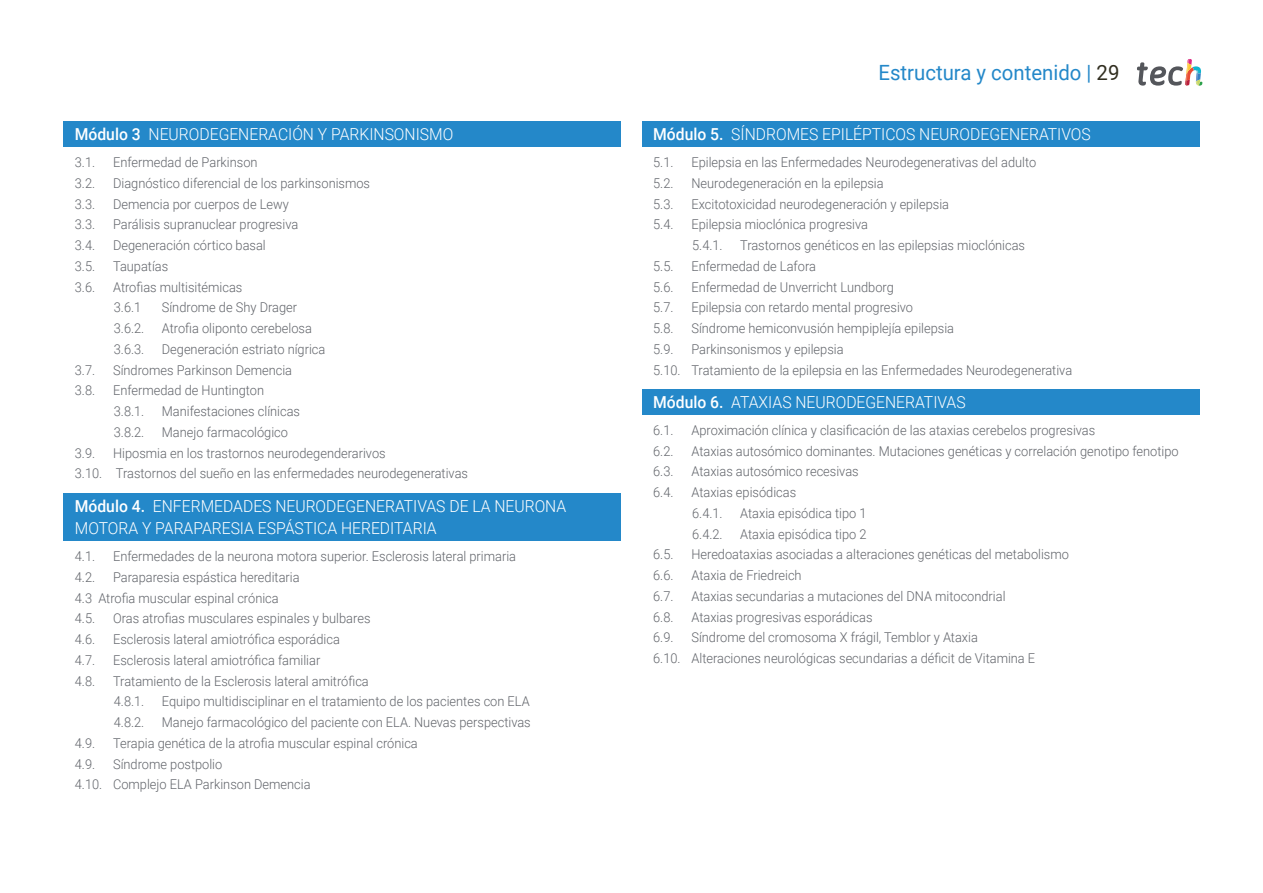
<style>
.page{position:relative;width:1263px;height:893px;background:#fff}
.page>*{position:absolute;margin:0;border:0;box-sizing:border-box;transform-origin:0 0}
.t1{font:21px "Roboto";color:#2488c9}
.t2{font:300 16.5px/22.5px "Roboto";color:#fff;scale:.95 1}
.t3{font:300 13.5px/20.7px "Roboto";color:#61646a;scale:.95 1}
.s1{font-weight:500}
.s2{color:#312e20}
</style>
<div class="page">
<div style="left:64px;top:121px;width:557px;height:25px;background:#2488c9"></div>
<div style="left:64px;top:493px;width:557px;height:47px;background:#2488c9"></div>
<div style="left:642px;top:121px;width:557px;height:25px;background:#2488c9"></div>
<div style="left:642px;top:389px;width:557px;height:25px;background:#2488c9"></div>
<svg style="left:1137px;top:59px;width:65px;height:27px"></svg>
<p class="t2" style="left:75px;top:122px;width:400px"><span class="s1">Módulo 3</span> NEURODEGENERACIÓN Y PARKINSONISMO</p>
<p class="t3" style="left:75px;top:151px;width:23px">3.1.</p>
<p class="t3" style="left:113px;top:151px;width:154px">Enfermedad de Parkinson</p>
<p class="t3" style="left:75px;top:172px;width:23px">3.2.</p>
<p class="t3" style="left:113px;top:172px;width:272px">Diagnóstico diferencial de los parkinsonismos</p>
<p class="t3" style="left:75px;top:193px;width:23px">3.3.</p>
<p class="t3" style="left:113px;top:193px;width:187px">Demencia por cuerpos de Lewy</p>
<p class="t3" style="left:75px;top:214px;width:23px">3.3.</p>
<p class="t3" style="left:113px;top:214px;width:196px">Parálisis supranuclear progresiva</p>
<p class="t3" style="left:75px;top:234px;width:23px">3.4.</p>
<p class="t3" style="left:113px;top:234px;width:162px">Degeneración córtico basal</p>
<p class="t3" style="left:75px;top:255px;width:23px">3.5.</p>
<p class="t3" style="left:113px;top:255px;width:60px">Taupatías</p>
<p class="t3" style="left:75px;top:276px;width:23px">3.6.</p>
<p class="t3" style="left:113px;top:276px;width:138px">Atrofias multisitémicas<br>3.6.1</p>
<p class="t3" style="left:162px;top:297px;width:144px">Síndrome de Shy Drager</p>
<p class="t3" style="left:114px;top:317px;width:34px">3.6.2.</p>
<p class="t3" style="left:162px;top:317px;width:159px">Atrofia oliponto cerebelosa</p>
<p class="t3" style="left:114px;top:338px;width:34px">3.6.3.</p>
<p class="t3" style="left:162px;top:338px;width:174px">Degeneración estriato nígrica</p>
<p class="t3" style="left:75px;top:359px;width:23px">3.7.</p>
<p class="t3" style="left:113px;top:359px;width:190px">Síndromes Parkinson Demencia</p>
<p class="t3" style="left:75px;top:380px;width:23px">3.8.</p>
<p class="t3" style="left:113px;top:380px;width:160px">Enfermedad de Huntington<br>3.8.1.</p>
<p class="t3" style="left:162px;top:400px;width:147px">Manifestaciones clínicas</p>
<p class="t3" style="left:114px;top:421px;width:34px">3.8.2.</p>
<p class="t3" style="left:162px;top:421px;width:134px">Manejo farmacológico</p>
<p class="t3" style="left:75px;top:442px;width:415px;text-indent:38px">Hiposmia en los trastornos neurodegenderarivos<br>3.10. Trastornos del sueño en las enfermedades neurodegenerativas</p>
<p class="t2" style="left:75px;top:494px;width:519px"><span class="s1">Módulo 4.</span> ENFERMEDADES NEURODEGENERATIVAS DE LA NEURONA<br>MOTORA Y PARAPARESIA ESPÁSTICA HEREDITARIA</p>
<p class="t3" style="left:75px;top:545px;width:23px">4.1.</p>
<p class="t3" style="left:113px;top:545px;width:426px">Enfermedades de la neurona motora superior. Esclerosis lateral primaria</p>
<p class="t3" style="left:75px;top:566px;width:23px">4.2.</p>
<p class="t3" style="left:75px;top:442px;width:23px">3.9.</p>
<p class="t3" style="left:75px;top:566px;width:238px;text-indent:38px">Paraparesia espástica hereditaria<br>4.3 Atrofia muscular espinal crónica<br>4.5.</p>
<p class="t3" style="left:113px;top:608px;width:272px">Oras atrofias musculares espinales y bulbares</p>
<p class="t3" style="left:75px;top:628px;width:23px">4.6.</p>
<p class="t3" style="left:113px;top:628px;width:240px">Esclerosis lateral amiotrófica esporádica</p>
<p class="t3" style="left:75px;top:649px;width:23px">4.7.</p>
<p class="t3" style="left:113px;top:649px;width:220px">Esclerosis lateral amiotrófica familiar</p>
<p class="t3" style="left:75px;top:670px;width:23px">4.8.</p>
<p class="t3" style="left:113px;top:670px;width:271px">Tratamiento de la Esclerosis lateral amitrófica<br>4.8.1.</p>
<p class="t3" style="left:162px;top:691px;width:389px">Equipo multidisciplinar en el tratamiento de los pacientes con ELA</p>
<p class="t3" style="left:114px;top:711px;width:34px">4.8.2.</p>
<p class="t3" style="left:162px;top:711px;width:390px">Manejo farmacológico del paciente con ELA. Nuevas perspectivas</p>
<p class="t3" style="left:75px;top:732px;width:23px">4.9.</p>
<p class="t3" style="left:113px;top:732px;width:322px">Terapia genética de la atrofia muscular espinal crónica</p>
<p class="t3" style="left:75px;top:753px;width:23px">4.9.</p>
<p class="t3" style="left:75px;top:753px;width:250px;text-indent:38px">Síndrome postpolio<br>4.10. Complejo ELA Parkinson Demencia</p>
<h1 class="t1" style="left:878px;top:57px;width:242px">Estructura y contenido | <span class="s2">29</span></h1>
<p class="t2" style="left:653px;top:122px;width:462px"><span class="s1">Módulo 5.</span> SÍNDROMES EPILÉPTICOS NEURODEGENERATIVOS</p>
<p class="t3" style="left:653px;top:151px;width:23px">5.1.</p>
<p class="t3" style="left:691px;top:151px;width:364px">Epilepsia en las Enfermedades Neurodegenerativas del adulto</p>
<p class="t3" style="left:653px;top:172px;width:23px">5.2.</p>
<p class="t3" style="left:691px;top:172px;width:204px">Neurodegeneración en la epilepsia</p>
<p class="t3" style="left:653px;top:193px;width:23px">5.3.</p>
<p class="t3" style="left:691px;top:193px;width:273px">Excitotoxicidad neurodegeneración y epilepsia</p>
<p class="t3" style="left:653px;top:214px;width:23px">5.4.</p>
<p class="t3" style="left:691px;top:214px;width:187px">Epilepsia mioclónica progresiva<br>5.4.1.</p>
<p class="t3" style="left:740px;top:234px;width:301px">Trastornos genéticos en las epilepsias mioclónicas</p>
<p class="t3" style="left:653px;top:255px;width:23px">5.5.</p>
<p class="t3" style="left:691px;top:255px;width:133px">Enfermedad de Lafora</p>
<p class="t3" style="left:653px;top:276px;width:23px">5.6.</p>
<p class="t3" style="left:691px;top:276px;width:215px">Enfermedad de Unverricht Lundborg</p>
<p class="t3" style="left:653px;top:297px;width:23px">5.7.</p>
<p class="t3" style="left:691px;top:297px;width:235px">Epilepsia con retardo mental progresivo</p>
<p class="t3" style="left:653px;top:317px;width:23px">5.8.</p>
<p class="t3" style="left:691px;top:317px;width:278px">Síndrome hemiconvusión hempiplejía epilepsia</p>
<p class="t3" style="left:653px;top:338px;width:23px">5.9.</p>
<p class="t3" style="left:653px;top:338px;width:443px;text-indent:38px">Parkinsonismos y epilepsia<br>5.10. Tratamiento de la epilepsia en las Enfermedades Neurodegenerativa</p>
<p class="t2" style="left:653px;top:390px;width:330px"><span class="s1">Módulo 6.</span> ATAXIAS NEURODEGENERATIVAS</p>
<p class="t3" style="left:653px;top:419px;width:23px">6.1.</p>
<p class="t3" style="left:691px;top:419px;width:427px">Aproximación clínica y clasificación de las ataxias cerebelos progresivas</p>
<p class="t3" style="left:653px;top:440px;width:23px">6.2.</p>
<p class="t3" style="left:691px;top:440px;width:514px">Ataxias autosómico dominantes. Mutaciones genéticas y correlación genotipo fenotipo</p>
<p class="t3" style="left:653px;top:461px;width:23px">6.3.</p>
<p class="t3" style="left:691px;top:461px;width:178px">Ataxias autosómico recesivas</p>
<p class="t3" style="left:653px;top:481px;width:23px">6.4.</p>
<p class="t3" style="left:691px;top:481px;width:112px">Ataxias episódicas<br>6.4.1.</p>
<p class="t3" style="left:740px;top:502px;width:135px">Ataxia episódica tipo 1</p>
<p class="t3" style="left:692px;top:523px;width:34px">6.4.2.</p>
<p class="t3" style="left:740px;top:523px;width:135px">Ataxia episódica tipo 2</p>
<p class="t3" style="left:653px;top:544px;width:23px">6.5.</p>
<p class="t3" style="left:691px;top:544px;width:399px">Heredoataxias asociadas a alteraciones genéticas del metabolismo</p>
<p class="t3" style="left:653px;top:564px;width:23px">6.6.</p>
<p class="t3" style="left:691px;top:564px;width:118px">Ataxia de Friedreich</p>
<p class="t3" style="left:653px;top:585px;width:23px">6.7.</p>
<p class="t3" style="left:691px;top:585px;width:332px">Ataxias secundarias a mutaciones del DNA mitocondrial</p>
<p class="t3" style="left:653px;top:606px;width:23px">6.8.</p>
<p class="t3" style="left:691px;top:606px;width:192px">Ataxias progresivas esporádicas</p>
<p class="t3" style="left:653px;top:627px;width:23px">6.9.</p>
<p class="t3" style="left:653px;top:627px;width:404px;text-indent:38px">Síndrome del cromosoma X frágil, Temblor y Ataxia<br>6.10. Alteraciones neurológicas secundarias a déficit de Vitamina E</p>
</div>
